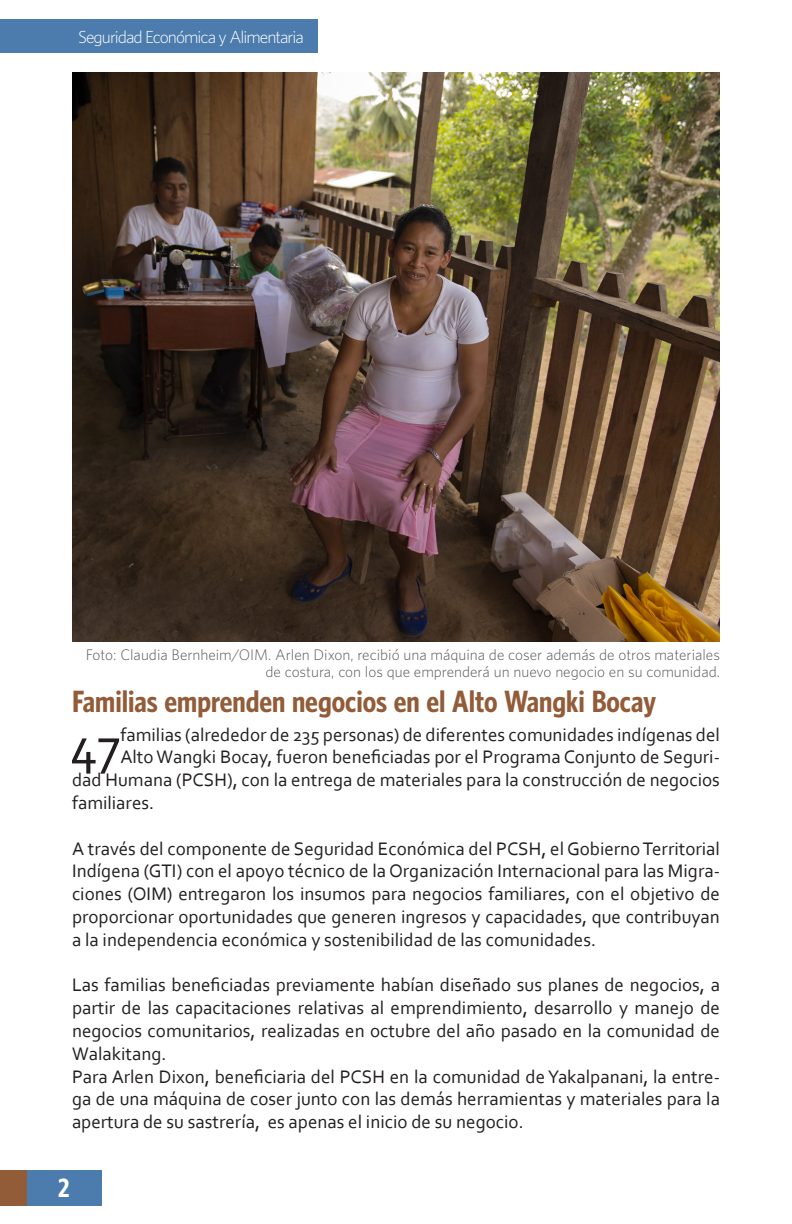
<style>
.page{position:relative;width:792px;height:1224px;background:#fff}
.page>*{position:absolute;margin:0;border:0;box-sizing:border-box;transform-origin:0 0}
.t1{font:53.8px "Corbel";color:#231f20}
.t2{font:700 condensed 28px "UNFPA";color:#925c38}
.t3{font:700 condensed 24px "UNFPA";color:#fff}
.t4{font:19px/22.8px "Corbel";color:#231f20;text-align:justify}
.t5{font:300 16px "UNFPA";letter-spacing:-.06em;color:#fff}
.t6{font:300 14px/16.8px "UNFPA";color:#57585a;text-align:right}
</style>
<div class="page">
<div style="left:0;top:1170px;width:27px;height:35px;background:#925c38"></div>
<div style="left:27px;top:1170px;width:74px;height:35px;background:#4c7cad"></div>
<div style="left:0;top:20px;width:317px;height:33px;background:#4c7cad"></div>
<img style="left:72px;top:72px;width:648px;height:569px">
<p class="t5" style="left:78px;top:27px;width:227px">Seguridad Económica y Alimentaria</p>
<p class="t6" style="left:86px;top:646px;width:636px">Foto: Claudia Bernheim/OIM. Arlen Dixon, recibió una máquina de coser además de otros materiales de costura, con los que emprenderá un nuevo negocio en su comunidad.</p>
<p class="t2" style="left:72px;top:683px;width:586px">Familias emprenden negocios en el Alto Wangki Bocay</p>
<p class="t1" style="left:70px;top:712px;width:52px">47</p>
<p class="t4" style="left:120px;top:722px;width:601px">familias (alrededor de 235 personas) de diferentes comunidades indígenas del</p>
<p class="t4" style="left:120px;top:745px;width:601px">Alto Wangki Bocay, fueron beneficiadas por el Programa Conjunto de Seguri-</p>
<p class="t4" style="left:72px;top:768px;width:649px">dad Humana (PCSH), con la entrega de materiales para la construcción de negocios</p>
<p class="t4" style="left:72px;top:791px;width:84px">familiares.</p>
<p class="t4" style="left:72px;top:836px;width:650px">A través del componente de Seguridad Económica del PCSH, el Gobierno Territorial Indígena (GTI) con el apoyo técnico de la Organización Internacional para las Migra&shy;ciones (OIM) entregaron los insumos para negocios familiares, con el objetivo de proporcionar oportunidades que generen ingresos y capacidades, que contribuyan a la independencia económica y sostenibilidad de las comunidades.</p>
<p class="t4" style="left:72px;top:973px;width:650px">Las familias beneficiadas previamente habían diseñado sus planes de negocios, a partir de las capacitaciones relativas al emprendimiento, desarrollo y manejo de negocios comunitarios, realizadas en octubre del año pasado en la comunidad de Walakitang.</p>
<p class="t4" style="left:72px;top:1064px;width:650px">Para Arlen Dixon, beneficiaria del PCSH en la comunidad de Yakalpanani, la entre&shy;ga de una máquina de coser junto con las demás herramientas y materiales para la apertura de su sastrería, es apenas el inicio de su negocio.</p>
<p class="t3" style="left:58px;top:1172px;width:13px">2</p>
</div>
